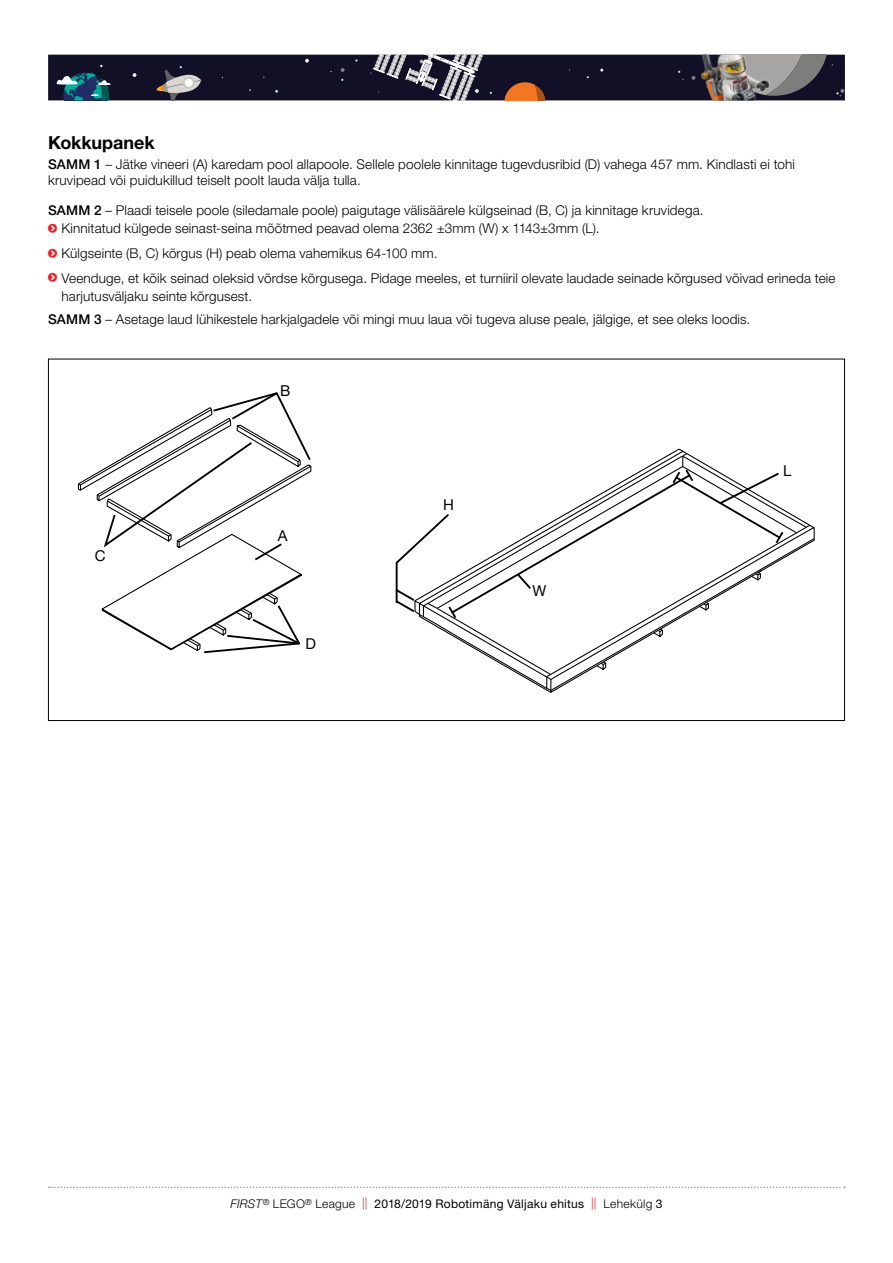
<style>
.page{position:relative;width:893px;height:1263px;background:#fff}
.page>*{position:absolute;margin:0;border:0;box-sizing:border-box;transform-origin:0 0}
.t1{font:700 18px "Helvetica Neue";letter-spacing:-.005em;color:#000}
.t2{font:15px "Helvetica Neue";color:#000}
.t3{font:300 13.5px/16.5px "Helvetica Neue";letter-spacing:.01em;color:#000}
.t4{font:12px "Helvetica Neue";letter-spacing:.02em;color:#000}
.s1{font-weight:500}
.s2{font-weight:300;font-style:italic}
.s3{font-weight:300}
.s4{font-weight:300;color:#ed1d24}
</style>
<div class="page">
<svg style="left:49px;top:1186px;width:796px;height:2px"></svg>
<svg style="left:48px;top:54px;width:797px;height:47px;background:#302e40"></svg>
<img style="left:665px;top:55px;width:132px;height:45px">
<svg style="left:77px;top:392px;width:235px;height:262px"></svg>
<svg style="left:395px;top:452px;width:419px;height:240px"></svg>
<h1 class="t1" style="left:48px;top:132px;width:108px">Kokkupanek</h1>
<p class="t3" style="left:48px;top:155px;width:748px"><span class="s1">SAMM 1</span> – Jätke vineeri (A) karedam pool allapoole. Sellele poolele kinnitage tugevdusribid (D) vahega 457 mm. Kindlasti ei tohi kruvipead või puidukillud teiselt poolt lauda välja tulla.</p>
<p class="t3" style="left:62px;top:201px;width:643px;line-height:18px;text-indent:-14px"><span class="s1">SAMM 2</span> – Plaadi teisele poole (siledamale poole) paigutage välisäärele külgseinad (B, C) ja kinnitage kruvidega.<br>Kinnitatud külgede seinast-seina mõõtmed peavad olema 2362 ±3mm (W) x 1143±3mm (L).</p>
<p class="t3" style="left:62px;top:241px;width:775px;line-height:24.8px">Külgseinte (B, C) kõrgus (H) peab olema vahemikus 64-100 mm.<br>Veenduge, et kõik seinad oleksid võrdse kõrgusega. Pidage meeles, et turniiril olevate laudade seinade kõrgused võivad erineda teie</p>
<p class="t3" style="left:48px;top:284px;width:704px;line-height:23.2px;text-indent:14px">harjutusväljaku seinte kõrgusest.<br><span class="s1">SAMM 3</span> – Asetage laud lühikestele harkjalgadele või mingi muu laua või tugeva aluse peale, jälgige, et see oleks loodis.</p>
<p class="t2" style="left:95px;top:547px;width:12px">C</p>
<p class="t2" style="left:280px;top:382px;width:12px">B</p>
<p class="t2" style="left:278px;top:527px;width:11px">A</p>
<p class="t2" style="left:306px;top:634px;width:12px">D</p>
<p class="t2" style="left:443px;top:495px;width:12px">H</p>
<p class="t2" style="left:532px;top:582px;width:15px">W</p>
<p class="t2" style="left:783px;top:461px;width:10px">L</p>
<p class="t4" style="left:230px;top:1197px;width:434px"><span class="s2">FIRST</span><sup>®</sup> <span class="s3">LEGO</span><sup>®</sup> <span class="s3">League</span> <span class="s4">||</span> 2018/2019 Robotimäng Väljaku ehitus <span class="s4">||</span> <span class="s3">Lehekülg</span> 3</p>
</div>
